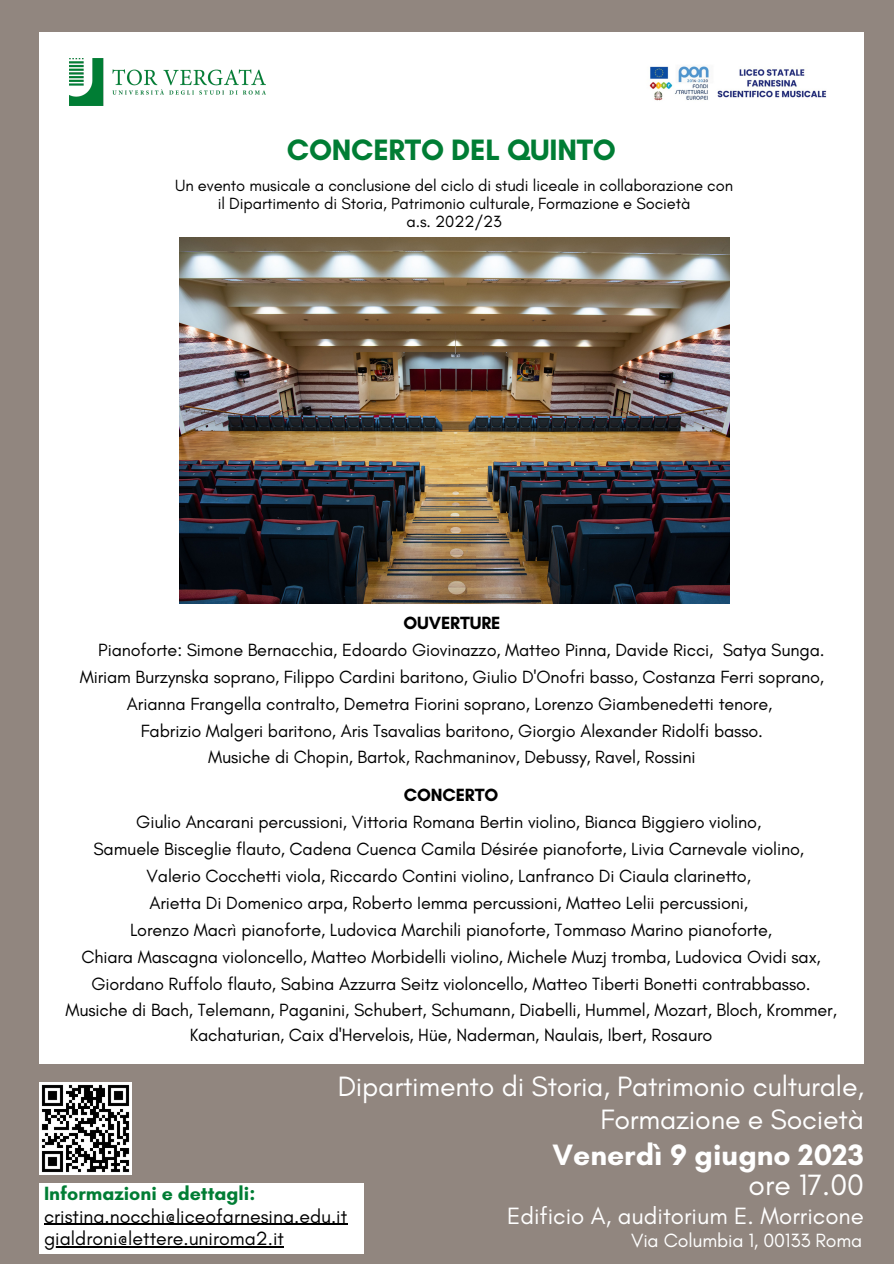
<style>
.page{position:relative;width:894px;height:1264px;background:#fff}
.page>*{position:absolute;margin:0;border:0;box-sizing:border-box;transform-origin:0 0}
.t1{font:700 30px "Glacial Indifference";color:#fff}
.t2{font:700 30px "Glacial Indifference";letter-spacing:-.01em;color:#007d34}
.t3{font:30px "Glacial Indifference";color:#fff}
.t4{font:28.5px "Glacial Indifference";letter-spacing:-.01em;color:#fff}
.t5{font:24px "Glacial Indifference";color:#fff}
.t6{font:19.5px "Glacial Indifference";color:#000}
.t7{font:700 19.5px "Glacial Indifference";color:#007d34}
.t8{font:19.5px "Glacial Indifference";letter-spacing:-.01em;color:#fff}
.t9{font:18px/27px "Glacial Indifference";letter-spacing:-.01em;color:#000;text-align:center}
.t10{font:700 18px "Glacial Indifference";letter-spacing:-.01em;color:#000}
.t11{font:16.5px "Glacial Indifference";letter-spacing:-.01em;color:#000}
</style>
<div class="page">
<div style="left:0;top:0;width:893px;height:1263px;background:#91867f"></div>
<div style="left:39px;top:32px;width:824px;height:1031px;background:#fff"></div>
<img style="left:39px;top:1082px;width:92px;height:92px">
<img style="left:179px;top:238px;width:550px;height:365px">
<div style="left:39px;top:1183px;width:325px;height:70px;background:#fff"></div>
<img style="left:649px;top:66px;width:178px;height:35px">
<img style="left:69px;top:58px;width:196px;height:48px">
<hr style="left:44px;top:1223px;width:303px;height:1px;background:#000">
<hr style="left:44px;top:1246px;width:240px;height:1px;background:#000">
<p class="t2" style="left:287px;top:132px;width:330px">CONCERTO DEL QUINTO</p>
<p class="t11" style="left:175px;top:175px;width:559px">Un evento musicale a conclusione del ciclo di studi liceale in collaborazione con</p>
<p class="t11" style="left:218px;top:193px;width:474px">il Dipartimento di Storia, Patrimonio culturale, Formazione e Società</p>
<p class="t11" style="left:406px;top:211px;width:97px">a.s. 2022/23</p>
<p class="t10" style="left:403px;top:611px;width:98px">OUVERTURE</p>
<p class="t9" style="left:98px;top:635px;width:727px">Pianoforte: Simone Bernacchia, Edoardo Giovinazzo, Matteo Pinna, Davide Ricci, Satya Sunga.</p>
<p class="t9" style="left:80px;top:662px;width:745px">Miriam Burzynska soprano, Filippo Cardini baritono, Giulio D'Onofri basso, Costanza Ferri soprano,<br>Arianna Frangella contralto, Demetra Fiorini soprano, Lorenzo Giambenedetti tenore,</p>
<p class="t9" style="left:141px;top:717px;width:623px">Fabrizio Malgeri baritono, Aris Tsavalias baritono, Giorgio Alexander Ridolfi basso.</p>
<p class="t9" style="left:208px;top:742px;width:489px">Musiche di Chopin, Bartok, Rachmaninov, Debussy, Ravel, Rossini</p>
<p class="t10" style="left:404px;top:783px;width:96px">CONCERTO</p>
<p class="t9" style="left:136px;top:807px;width:626px">Giulio Ancarani percussioni, Vittoria Romana Bertin violino, Bianca Biggiero violino,</p>
<p class="t9" style="left:93px;top:834px;width:712px">Samuele Bisceglie flauto, Cadena Cuenca Camila Désirée pianoforte, Livia Carnevale violino,</p>
<p class="t9" style="left:146px;top:861px;width:605px">Valerio Cocchetti viola, Riccardo Contini violino, Lanfranco Di Ciaula clarinetto,</p>
<p class="t9" style="left:149px;top:888px;width:600px">Arietta Di Domenico arpa, Roberto Iemma percussioni, Matteo Lelii percussioni,</p>
<p class="t9" style="left:130px;top:915px;width:643px">Lorenzo Macrì pianoforte, Ludovica Marchili pianoforte, Tommaso Marino pianoforte,</p>
<p class="t9" style="left:81px;top:943px;width:740px">Chiara Mascagna violoncello, Matteo Morbidelli violino, Michele Muzj tromba, Ludovica Ovidi sax,<br>Giordano Ruffolo flauto, Sabina Azzurra Seitz violoncello, Matteo Tiberti Bonetti contrabbasso.</p>
<p class="t9" style="left:65px;top:997px;width:772px;line-height:24.8px">Musiche di Bach, Telemann, Paganini, Schubert, Schumann, Diabelli, Hummel, Mozart, Bloch, Krommer,<br>Kachaturian, Caix d'Hervelois, Hüe, Naderman, Naulais, Ibert, Rosauro</p>
<p class="t4" style="left:337px;top:1069px;width:527px">Dipartimento di Storia, Patrimonio culturale,</p>
<p class="t4" style="left:600px;top:1101px;width:265px">Formazione e Società</p>
<p class="t1" style="left:552px;top:1136px;width:313px">Venerdì 9 giugno 2023</p>
<p class="t3" style="left:748px;top:1166px;width:117px">ore 17.00</p>
<p class="t5" style="left:507px;top:1201px;width:358px">Edificio A, auditorium E. Morricone</p>
<p class="t7" style="left:44px;top:1181px;width:213px">Informazioni e dettagli:</p>
<p class="t6" style="left:44px;top:1204px;width:304px">cristina.nocchi@liceofarnesina.edu.it</p>
<p class="t6" style="left:44px;top:1226px;width:241px">gialdroni@lettere.uniroma2.it</p>
<p class="t8" style="left:631px;top:1228px;width:233px">Via Columbia 1, 00133 Roma</p>
</div>
